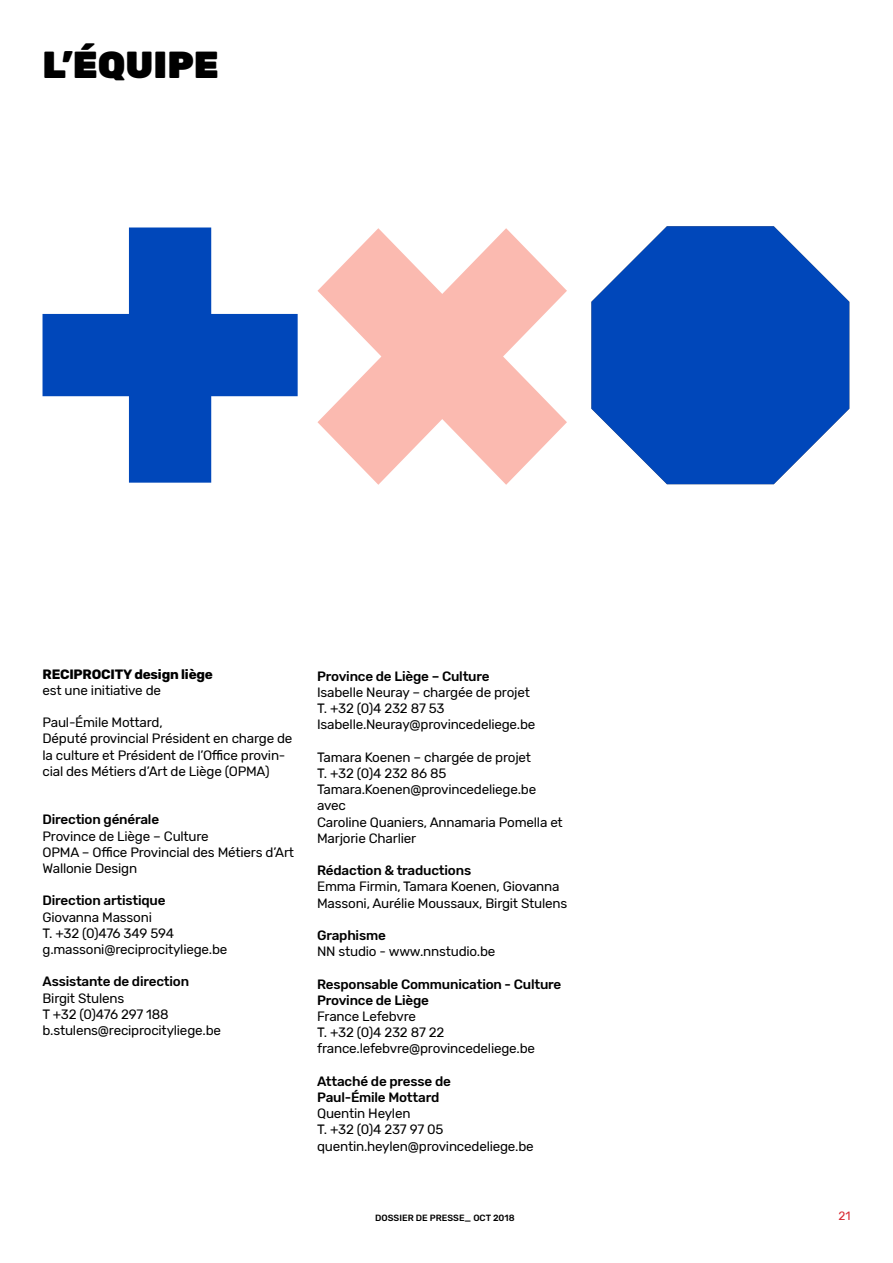
<style>
.page{position:relative;width:893px;height:1263px;background:#fff}
.page>*{position:absolute;margin:0;border:0;box-sizing:border-box;transform-origin:0 0}
.t1{font:900 37.5px "Rubik";color:#000}
.t2{font:13.5px/16.2px "Rubik";letter-spacing:-.015em;color:#000}
.t3{font:500 13.5px/16.2px "Rubik";letter-spacing:-.015em;color:#000}
.t4{font:700 13.5px "Rubik";letter-spacing:-.015em;color:#000}
.t5{font:12px "Rubik";color:#d7272f}
.t6{font:500 9px "Rubik";color:#000}
</style>
<div class="page">
<svg style="left:591px;top:226px;width:258px;height:258px;fill:#0047ba"></svg>
<svg style="left:317px;top:228px;width:250px;height:257px;fill:#fbbab0"></svg>
<svg style="left:43px;top:227px;width:255px;height:256px;fill:#0047ba"></svg>
<h1 class="t1" style="left:43px;top:42px;width:178px">L’éQUIPE</h1>
<p class="t4" style="left:43px;top:666px;width:172px">RECIPROCITY design liège</p>
<p class="t2" style="left:43px;top:682px;width:120px">est une initiative de</p>
<p class="t2" style="left:43px;top:715px;width:251px">Paul-Émile Mottard,<br>Député provincial Président en charge de la culture et Président de l’Office provin&shy;cial des M étiers d’Art de Liège (OPMA)</p>
<p class="t3" style="left:43px;top:812px;width:118px">Direction générale</p>
<p class="t2" style="left:43px;top:828px;width:253px">Province de Liège – Culture<br>OPMA – Office Provincial des Métiers d’Art<br>Wallonie Design</p>
<p class="t3" style="left:43px;top:893px;width:125px">Direction artistique</p>
<p class="t2" style="left:43px;top:909px;width:186px">Giovanna Massoni<br>T. +32 (0)476 349 594 g.massoni@reciprocityliege.be</p>
<p class="t3" style="left:43px;top:974px;width:148px">Assistante de direction</p>
<p class="t2" style="left:43px;top:990px;width:180px">Birgit Stulens<br>T +32 (0)476 297 188 b.stulens@reciprocityliege.be</p>
<p class="t3" style="left:317px;top:668px;width:174px">Province de Liège – Culture</p>
<p class="t2" style="left:317px;top:684px;width:220px">Isabelle Neuray – chargée de projet<br>T. +32 (0)4 232 87 53<br>Isabelle.Neuray@provincedeliege.be</p>
<p class="t2" style="left:317px;top:749px;width:247px">Tamara Koenen – chargée de projet<br>T. +32 (0)4 232 86 85<br>Tamara.Koenen@provincedeliege.be avec<br>Caroline Quaniers, Annamaria Pomella et<br>Marjorie Charlier</p>
<p class="t3" style="left:317px;top:863px;width:156px">Rédaction &amp; traductions</p>
<p class="t2" style="left:317px;top:879px;width:252px">Emma Firmin, Tamara Koenen, Giovanna<br>Massoni, Aurélie Moussaux, Birgit Stulens</p>
<p class="t3" style="left:317px;top:927px;width:70px">Graphisme</p>
<p class="t2" style="left:317px;top:944px;width:180px">NN studio - www.nnstudio.be</p>
<p class="t3" style="left:317px;top:976px;width:246px">Responsable Communication - Culture<br>Province de Liège</p>
<p class="t2" style="left:317px;top:1008px;width:219px">France Lefebvre<br>T. +32 (0)4 232 87 22 france.lefebvre@provincedeliege.be</p>
<p class="t3" style="left:317px;top:1073px;width:135px">Attaché de presse de<br>Paul-Émile Mottard</p>
<p class="t2" style="left:317px;top:1106px;width:218px">Quentin Heylen<br>T. +32 (0)4 237 97 05 quentin.heylen@provincedeliege.be</p>
<p class="t6" style="left:375px;top:1212px;width:13px">Dossierdepresse</p>
<p class="t6" style="left:465px;top:1212px;width:52px">_ OCT 2018</p>
<p class="t5" style="left:838px;top:1209px;width:14px">21</p>
</div>
